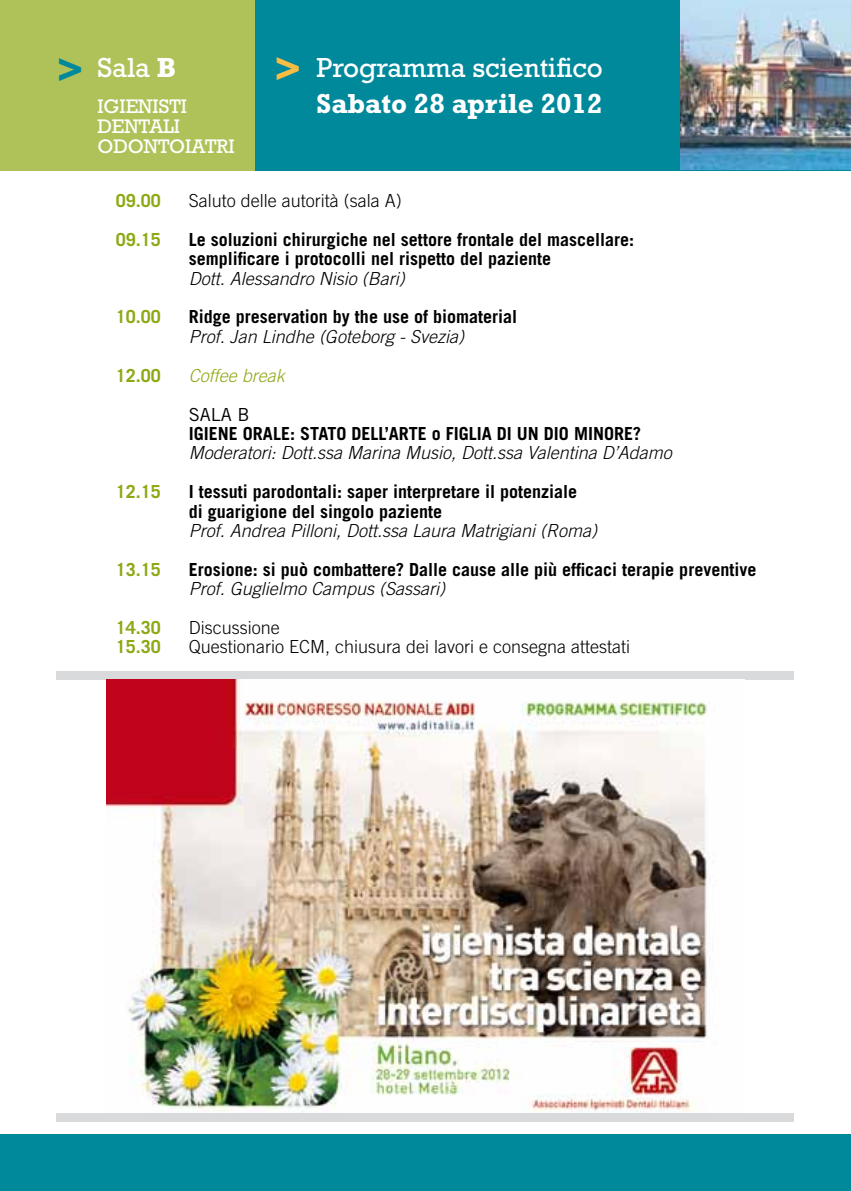
<style>
.page{position:relative;width:851px;height:1191px;background:#fff}
.page>*{position:absolute;margin:0;border:0;box-sizing:border-box;transform-origin:0 0}
.t1{font:700 40px "Rockwell";color:#00889b}
.t2{font:700 40px "Rockwell";color:#fabd43}
.t3{font:28px "Rockwell";color:#fff}
.t4{font:700 28px "Rockwell";color:#fff}
.t5{font:20px/20px "Rockwell";color:#fff}
.t6{font:700 18px/19.4px "Trade Gothic";color:#000}
.t7{font:italic 300 18px "Trade Gothic";color:#000}
.t8{font:300 18px "Trade Gothic";color:#000}
.t9{font:700 18px "Trade Gothic";color:#8ca914}
.t10{font:italic 300 18px "Trade Gothic";color:#8ca914}
.t11{font:18px "Trade Gothic";color:#000}
.s1{font-weight:700}
</style>
<div class="page">
<div style="left:0;top:1134px;width:850px;height:57px;background:#00889b"></div>
<div style="left:254px;top:0;width:596px;height:170px;background:#00889b"></div>
<div style="left:0;top:0;width:254px;height:170px;background:#afc25a"></div>
<div style="left:57px;top:671px;width:737px;height:9px;background:#d9dadb"></div>
<img style="left:680px;top:0;width:170px;height:170px">
<img style="left:106px;top:680px;width:607px;height:433px">
<div style="left:57px;top:1113px;width:737px;height:9px;background:#d9dadb"></div>
<h1 class="t1" style="left:57px;top:46px;width:28px">&gt;</h1>
<h1 class="t2" style="left:274px;top:45px;width:28px">&gt;</h1>
<h2 class="t3" style="left:97px;top:51px;width:81px">Sala <span class="s1">B</span></h2>
<p class="t5" style="left:97px;top:96px;width:139px">IGIENISTI<br>DENTALI<br>ODONTOIATRI</p>
<h2 class="t3" style="left:316px;top:51px;width:288px">Programma scientifico</h2>
<h2 class="t4" style="left:316px;top:87px;width:287px">Sabato 28 aprile 2012</h2>
<p class="t9" style="left:116px;top:189px;width:47px">09.00</p>
<p class="t8" style="left:189px;top:190px;width:215px">Saluto delle autorità (sala A)</p>
<p class="t9" style="left:116px;top:228px;width:47px">09.15</p>
<p class="t6" style="left:189px;top:229px;width:447px">Le soluzioni chirurgiche nel settore frontale del mascellare: semplificare i protocolli nel rispetto del paziente</p>
<p class="t7" style="left:189px;top:267px;width:217px">Dott. Alessandro Nisio (Bari)</p>
<p class="t9" style="left:116px;top:306px;width:47px">10.00</p>
<p class="t6" style="left:189px;top:307px;width:330px">Ridge preservation by the use of biomaterial</p>
<p class="t7" style="left:189px;top:326px;width:277px">Prof. Jan Lindhe (Goteborg - Svezia)</p>
<p class="t9" style="left:116px;top:364px;width:47px">12.00</p>
<p class="t10" style="left:189px;top:364px;width:98px">Coffee break</p>
<p class="t11" style="left:189px;top:403px;width:62px">SALA B</p>
<p class="t6" style="left:189px;top:423px;width:453px">IGIENE ORALE: STATO DELL’ARTE o FIGLIA DI UN DIO MINORE?</p>
<p class="t7" style="left:189px;top:442px;width:484px">Moderatori: Dott.ssa Marina Musio, Dott.ssa Valentina D’Adamo</p>
<p class="t9" style="left:116px;top:481px;width:47px">12.15</p>
<p class="t6" style="left:189px;top:482px;width:390px">I tessuti parodontali: saper interpretare il potenziale di guarigione del singolo paziente</p>
<p class="t7" style="left:189px;top:520px;width:410px">Prof. Andrea Pilloni, Dott.ssa Laura Matrigiani (Roma)</p>
<p class="t9" style="left:116px;top:558px;width:47px">13.15</p>
<p class="t6" style="left:189px;top:559px;width:569px">Erosione: si può combattere? Dalle cause alle più efficaci terapie preventive</p>
<p class="t7" style="left:189px;top:578px;width:257px">Prof. Guglielmo Campus (Sassari)</p>
<p class="t9" style="left:116px;top:616px;width:47px">14.30</p>
<p class="t8" style="left:189px;top:617px;width:92px">Discussione</p>
<p class="t9" style="left:116px;top:636px;width:47px">15.30</p>
<p class="t8" style="left:189px;top:636px;width:443px">Questionario ECM, chiusura dei lavori e consegna attestati</p>
</div>
